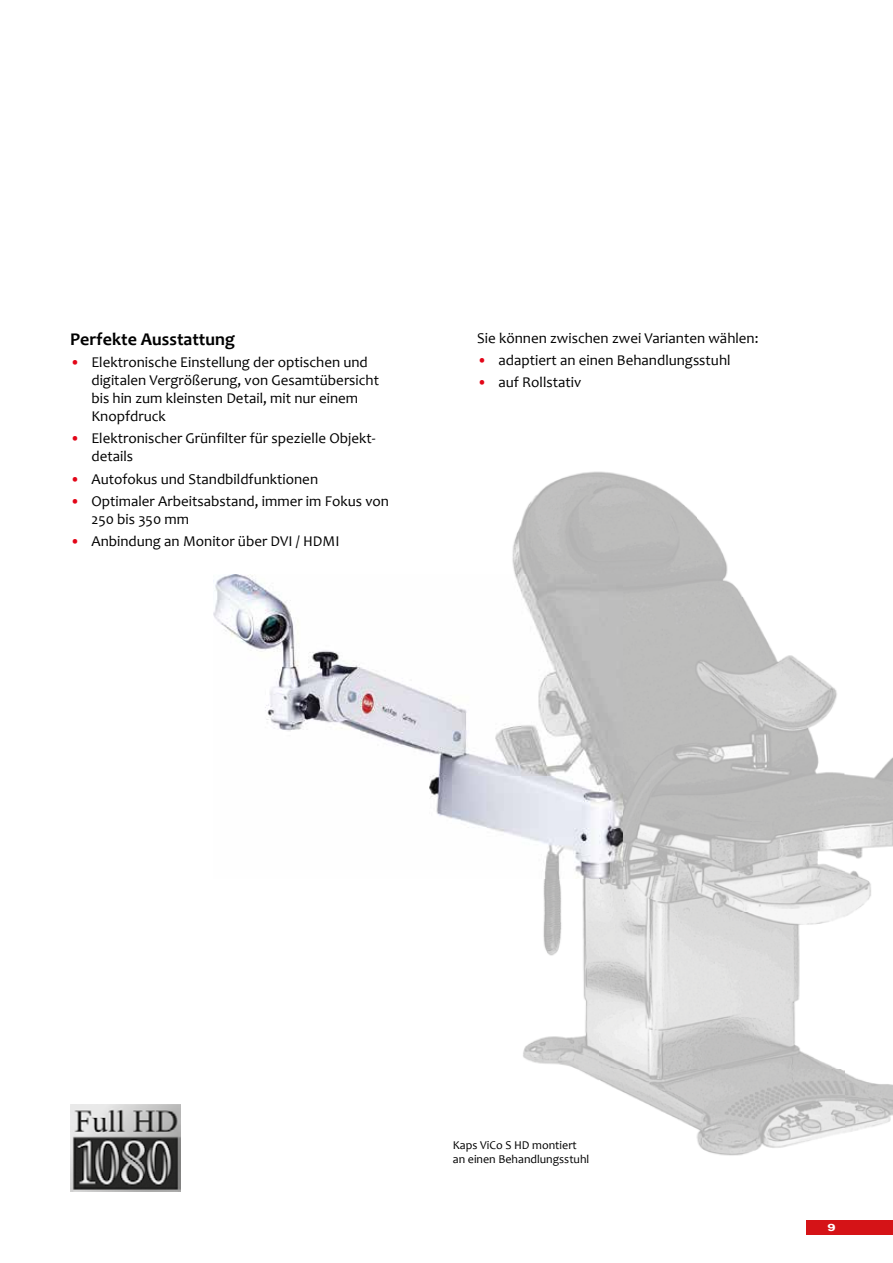
<style>
.page{position:relative;width:893px;height:1263px;background:#fff}
.page>*{position:absolute;margin:0;border:0;box-sizing:border-box;transform-origin:0 0}
.t1{font:700 18px "Candara";color:#000}
.t2{font:15px/18px "Candara";color:#000}
.t3{font:12px/14.4px "Candara";color:#000}
.t4{font:700 10.05px "Arial";color:#fff;scale:1.49 1}
.s1{color:#e30517}
</style>
<div class="page">
<img style="left:512px;top:471px;width:231px;height:126px">
<img style="left:623px;top:597px;width:214px;height:158px">
<img style="left:844px;top:757px;width:49px;height:376px">
<img style="left:600px;top:755px;width:244px;height:401px">
<img style="left:523px;top:878px;width:77px;height:202px">
<img style="left:214px;top:575px;width:409px;height:303px">
<img style="left:71px;top:1104px;width:109px;height:88px">
<div style="left:806px;top:1220px;width:87px;height:15px;background:#d51317"></div>
<p class="t1" style="left:70px;top:328px;width:166px">Perfekte Ausstattung</p>
<p class="t2" style="left:91px;top:353px;width:289px;text-indent:-21px"><span class="s1">•</span> Elektronische Einstellung der optischen und digitalen Vergrößerung, von Gesamtübersicht bis hin zum kleinsten Detail, mit nur einem Knopfdruck</p>
<p class="t2" style="left:91px;top:429px;width:286px;text-indent:-21px"><span class="s1">•</span> Elektronischer Grünfilter für spezielle Objekt&shy;details</p>
<p class="t2" style="left:70px;top:469px;width:249px"><span class="s1">•</span> Autofokus und Standbildfunktionen</p>
<p class="t2" style="left:91px;top:492px;width:299px;text-indent:-21px"><span class="s1">•</span> Optimaler Arbeitsabstand, immer im Fokus von<br>250 bis 350 mm</p>
<p class="t2" style="left:70px;top:532px;width:271px"><span class="s1">•</span> Anbindung an Monitor über DVI / HDMI</p>
<p class="t2" style="left:477px;top:329px;width:283px">Sie können zwischen zwei Varianten wählen:</p>
<p class="t2" style="left:477px;top:351px;width:255px"><span class="s1">•</span> adaptiert an einen Behandlungsstuhl</p>
<p class="t2" style="left:477px;top:373px;width:106px"><span class="s1">•</span> auf Rollstativ</p>
<p class="t3" style="left:453px;top:1137px;width:138px">Kaps ViCo S HD montiert an einen Behandlungsstuhl</p>
<p class="t4" style="left:828px;top:1221px;width:7px">9</p>
</div>
